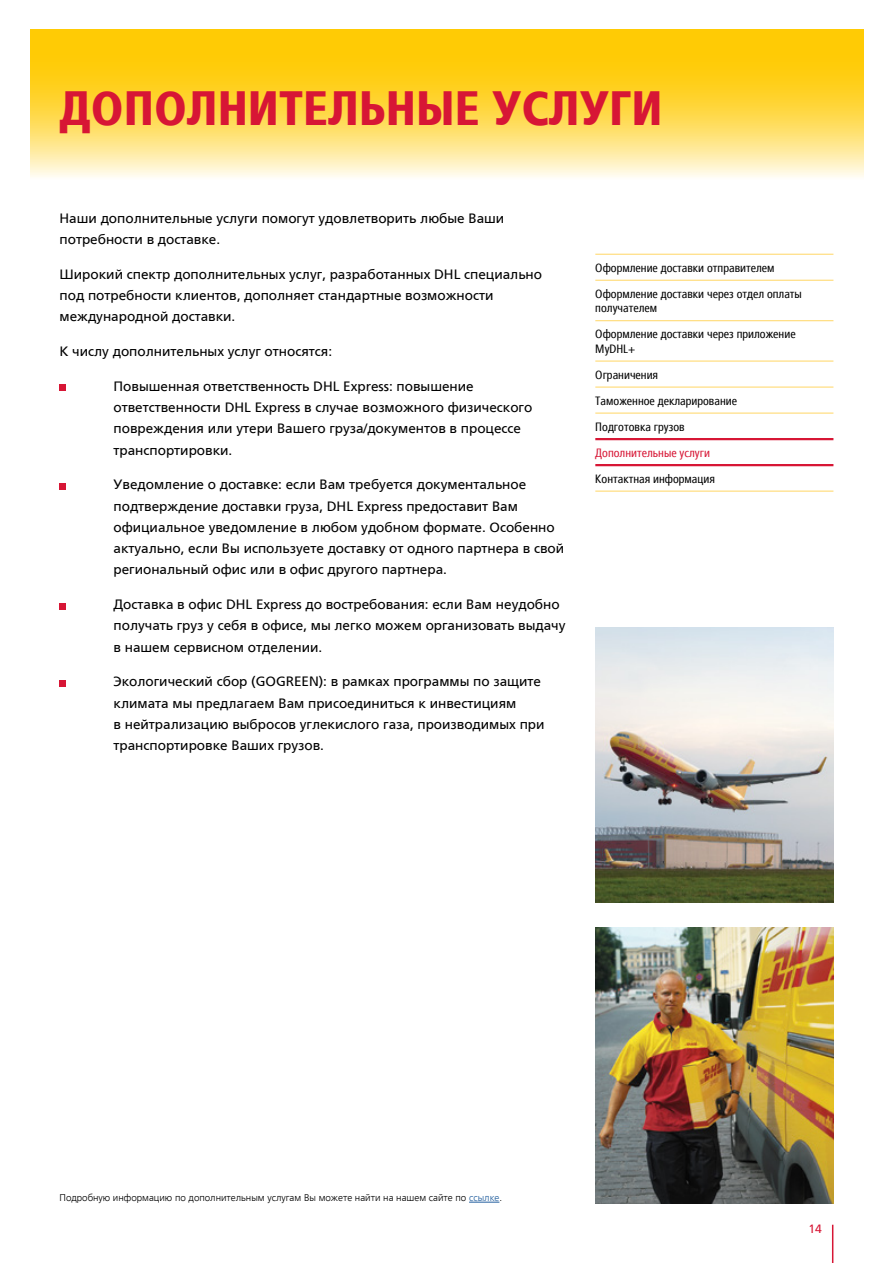
<style>
.page{position:relative;width:893px;height:1263px;background:#fff}
.page>*{position:absolute;margin:0;border:0;box-sizing:border-box;transform-origin:0 0}
.t1{font:900 condensed 48px "Frutiger LTCYR";color:#d71635}
.t2{font:13.5px/21.3px "Frutiger LTCYR";color:#000}
.t3{font:condensed 12px/26px "Frutiger LTCYR";color:#000}
.t4{font:condensed 12px "Frutiger LTCYR";color:#d71635}
.t5{font:12px "Frutiger LTCYR";color:#d71635}
.t6{font:300 9.75px "Frutiger LTCYR";color:#000}
.s1{color:#215e9e}
</style>
<div class="page">
<svg style="left:30px;top:30px;width:833px;height:147px"></svg>
<img style="left:595px;top:928px;width:238px;height:275px">
<img style="left:595px;top:627px;width:238px;height:276px">
<hr style="left:832px;top:1225px;width:1px;height:38px;background:#d71635">
<hr style="left:595px;top:254px;width:238px;height:1px;background:#ffdd7e">
<hr style="left:595px;top:280px;width:238px;height:1px;background:#ffdd7e">
<hr style="left:595px;top:320px;width:238px;height:1px;background:#ffdd7e">
<hr style="left:595px;top:360px;width:238px;height:2px;background:#ffdd7e">
<hr style="left:595px;top:386px;width:238px;height:2px;background:#ffdd7e">
<hr style="left:595px;top:412px;width:238px;height:2px;background:#ffdd7e">
<hr style="left:595px;top:490px;width:238px;height:2px;background:#ffdd7e">
<hr style="left:595px;top:438px;width:238px;height:2px;background:#d71635">
<hr style="left:595px;top:464px;width:238px;height:2px;background:#d71635">
<div style="left:60px;top:384px;width:6px;height:7px;background:#d71635"></div>
<svg style="left:60px;top:483px;width:6px;height:6px"></svg>
<svg style="left:60px;top:603px;width:6px;height:6px"></svg>
<svg style="left:60px;top:680px;width:6px;height:6px"></svg>
<hr style="left:469px;top:1202px;width:30px;height:1px;background:#215e9e">
<h1 class="t1" style="left:60px;top:82px;width:604px">ДОПОЛНИТЕЛЬНЫЕ УСЛУГИ</h1>
<p class="t2" style="left:60px;top:208px;width:446px">Наши дополнительные услуги помогут удовлетворить любые Ваши потребности в доставке.</p>
<p class="t2" style="left:60px;top:264px;width:484px">Широкий спектр дополнительных услуг, разработанных DHL специально под потребности клиентов, дополняет стандартные возможности международной доставки.</p>
<p class="t2" style="left:60px;top:341px;width:274px">К числу дополнительных услуг относятся:</p>
<p class="t2" style="left:114px;top:376px;width:420px">Повышенная ответственность DHL Express: повышение ответственности DHL Express в случае возможного физического повреждения или утери Вашего груза/документов в процессе транспортировки.</p>
<p class="t2" style="left:114px;top:474px;width:452px">Уведомление о доставке: если Вам требуется документальное подтверждение доставки груза, DHL Express предоставит Вам официальное уведомление в любом удобном формате. Особенно актуально, если Вы используете доставку от одного партнера в свой региональный офис или в офис другого партнера.</p>
<p class="t2" style="left:114px;top:594px;width:453px">Доставка в офис DHL Express до востребования: если Вам неудобно получать груз у себя в офисе, мы легко можем организовать выдачу в нашем сервисном отделении.</p>
<p class="t2" style="left:114px;top:671px;width:433px">Экологический сбор (GOGREEN): в рамках программы по защите климата мы предлагаем Вам присоединиться к инвестициям<br>в нейтрализацию выбросов углекислого газа, производимых при транспортировке Ваших грузов.</p>
<p class="t3" style="left:595px;top:255px;width:208px">Оформление доставки отправителем<br>Оформление доставки через отдел оплаты</p>
<p class="t3" style="left:595px;top:295px;width:202px">получателем<br>Оформление доставки через приложение</p>
<p class="t3" style="left:595px;top:336px;width:143px">MyDHL+<br>Ограничения<br>Таможенное декларирование<br>Подготовка грузов</p>
<p class="t4" style="left:595px;top:446px;width:116px">Дополнительные услуги</p>
<p class="t3" style="left:595px;top:466px;width:121px">Контактная информация</p>
<p class="t6" style="left:60px;top:1193px;width:444px">Подробную информацию по дополнительным услугам Вы можете найти на нашем сайте по <span class="s1">ссылке</span>.</p>
<p class="t5" style="left:808px;top:1222px;width:15px">14</p>
</div>
